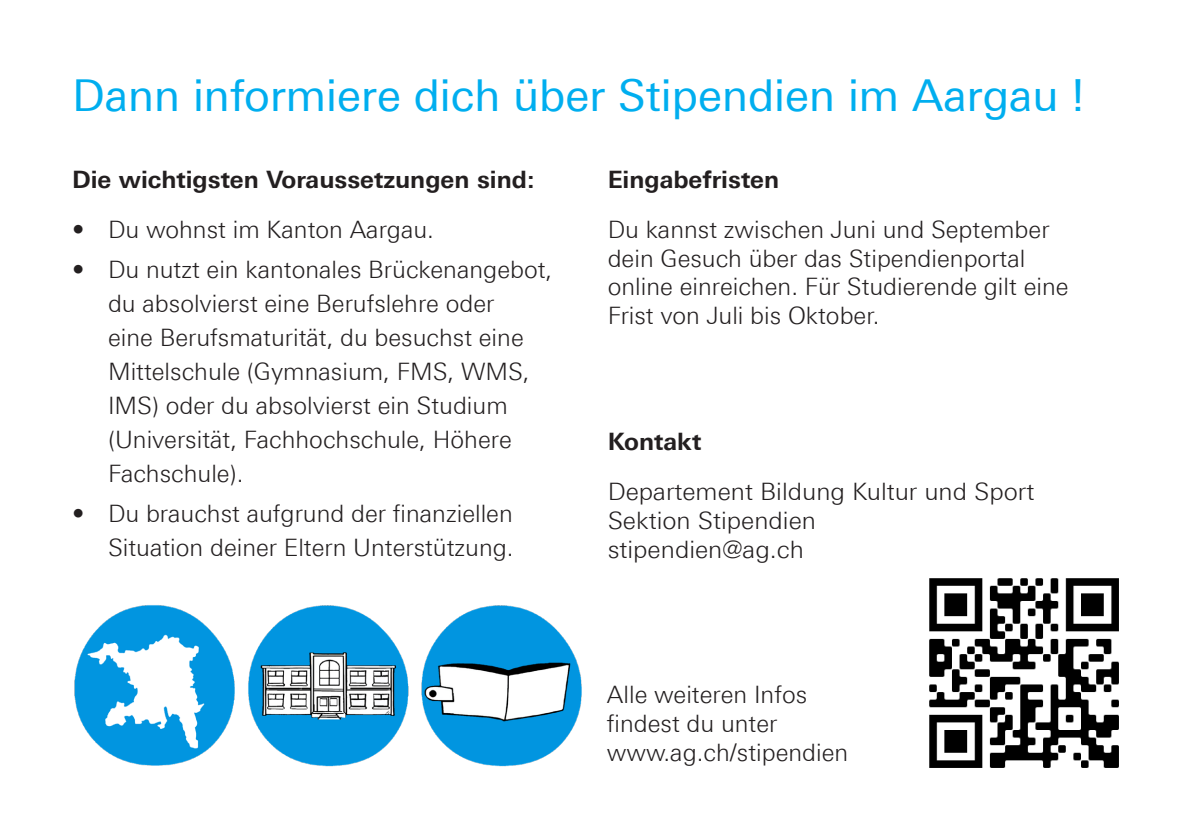
<style>
.page{position:relative;width:1191px;height:840px;background:#fff}
.page>*{position:absolute;margin:0;border:0;box-sizing:border-box;transform-origin:0 0}
.t1{font:44px "LT Univers Basic";color:#00aeef}
.t2{font:300 24px/34px "LT Univers Basic";color:#231f20}
.t3{font:700 24px "LT Univers Basic";color:#231f20}
</style>
<div class="page">
<img style="left:929px;top:578px;width:190px;height:190px">
<img style="left:74px;top:605px;width:508px;height:162px">
<h1 class="t1" style="left:72px;top:70px;width:1014px">Dann informiere dich über Stipendien im Aargau !</h1>
<p class="t3" style="left:72px;top:164px;width:464px">Die wichtigsten Voraussetzungen sind:</p>
<p class="t2" style="left:72px;top:212px;width:363px">• Du wohnst im Kanton Aargau.</p>
<p class="t2" style="left:108px;top:252px;width:446px;text-indent:-36px">• Du nutzt ein kantonales Brückenangebot, du absolvierst eine Berufslehre oder<br>eine Berufsmaturität, du besuchst eine Mittelschule (Gymnasium, FMS, WMS, IMS) oder du absolvierst ein Studium (Universität, Fachhochschule, Höhere Fachschule).</p>
<p class="t2" style="left:72px;top:496px;width:443px;text-align:right">• Du brauchst aufgrund der finanziellen<br>Situation deiner Eltern Unterstützung.</p>
<p class="t3" style="left:607px;top:164px;width:173px">Eingabefristen</p>
<p class="t2" style="left:607px;top:214px;width:462px;line-height:28.8px">Du kannst zwischen Juni und September dein Gesuch über das Stipendienportal online einreichen. Für Studierende gilt eine Frist von Juli bis Oktober.</p>
<p class="t3" style="left:607px;top:426px;width:95px">Kontakt</p>
<p class="t2" style="left:607px;top:476px;width:428px;line-height:28.8px">Departement Bildung Kultur und Sport<br>Sektion Stipendien<br>stipendien@ag.ch</p>
<p class="t2" style="left:607px;top:679px;width:243px;line-height:28.8px">Alle weiteren Infos findest du unter www.ag.ch/stipendien</p>
</div>
